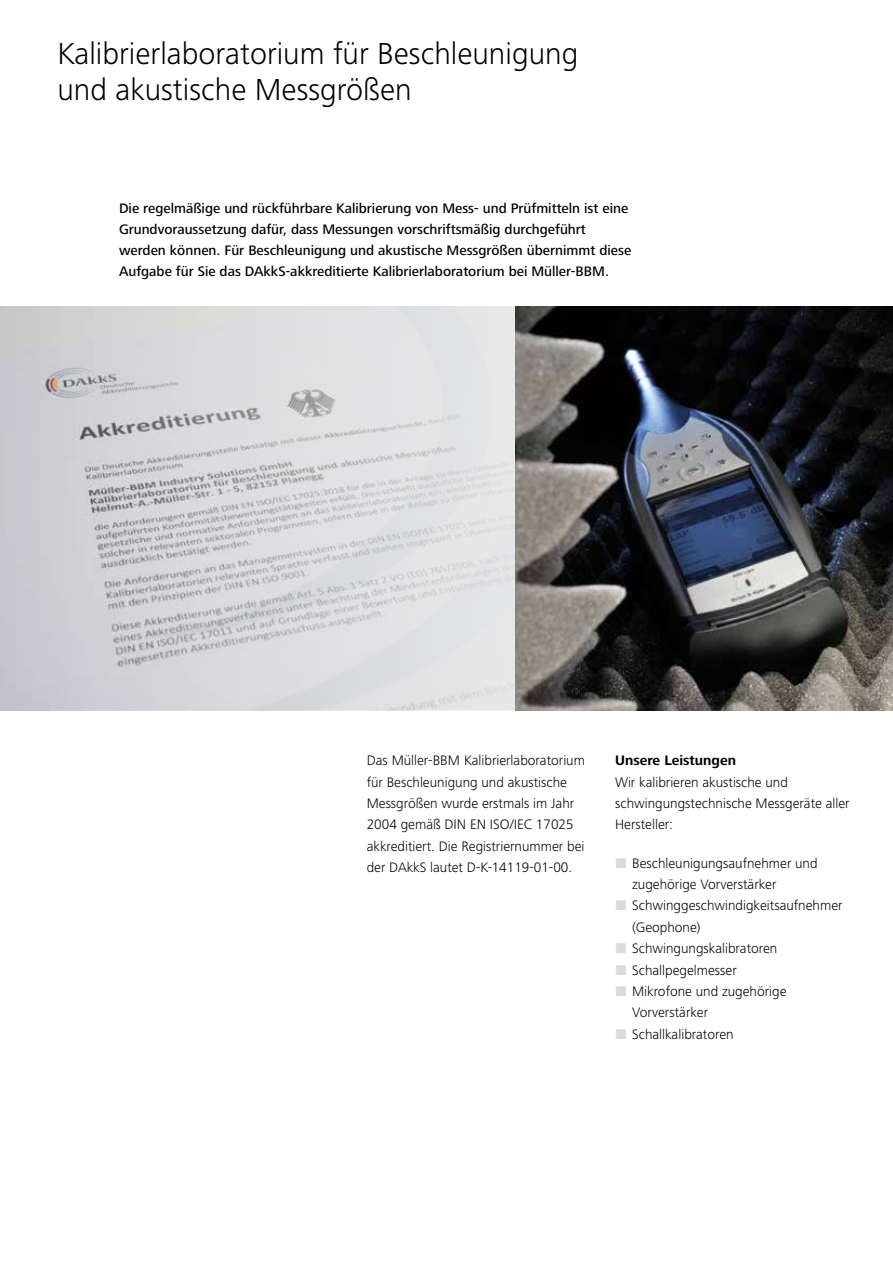
<style>
.page{position:relative;width:893px;height:1263px;background:#fff}
.page>*{position:absolute;margin:0;border:0;box-sizing:border-box;transform-origin:0 0}
.t1{font:300 31.5px/36px "Frutiger Next LT";color:#000}
.t2{font:300 14.25px/21.3px "Frutiger Next LT";color:#000}
.t3{font:500 14.25px/21.3px "Frutiger Next LT";color:#000}
.t4{font:700 14.25px "Frutiger Next LT";color:#000}
.s1{color:#dadada}
</style>
<div class="page">
<img style="left:0;top:306px;width:516px;height:404px">
<svg style="left:516px;top:306px;width:377px;height:404px;background:#3c3d40"></svg>
<h1 class="t1" style="left:57px;top:35px;width:522px">Kalibrierlaboratorium für Beschleunigung und akustische Messgrößen</h1>
<p class="t3" style="left:119px;top:197px;width:514px">Die regelmäßige und rückführbare Kalibrierung von Mess- und Prüfmitteln ist eine Grundvoraussetzung dafür, dass Messungen vorschriftsmäßig durchgeführt werden können. Für Beschleunigung und akustische Messgrößen übernimmt diese Aufgabe für Sie das DAkkS-akkreditierte Kalibrierlaboratorium bei Müller-BBM.</p>
<p class="t2" style="left:367px;top:750px;width:220px">Das Müller-BBM Kalibrierlaboratorium für Beschleunigung und akustische Messgrößen wurde erstmals im Jahr 2004 gemäß DIN EN ISO/IEC 17025 akkreditiert. Die Registriernummer bei der DAkkS lautet D-K-14119-01-00.</p>
<p class="t4" style="left:615px;top:753px;width:122px">Unsere Leistungen</p>
<p class="t2" style="left:615px;top:771px;width:236px">Wir kalibrieren akustische und schwingungstechnische Messgeräte aller<br>Hersteller:</p>
<p class="t2" style="left:615px;top:852px;width:204px"><span class="s1">◼</span> Beschleunigungsaufnehmer und</p>
<p class="t2" style="left:632px;top:874px;width:146px">zugehörige Vorverstärker</p>
<p class="t2" style="left:615px;top:895px;width:229px"><span class="s1">◼</span> Schwinggeschwindigkeitsaufnehmer</p>
<p class="t2" style="left:632px;top:916px;width:70px">(Geophone)</p>
<p class="t2" style="left:615px;top:938px;width:164px"><span class="s1">◼</span> Schwingungskalibratoren</p>
<p class="t2" style="left:615px;top:959px;width:123px"><span class="s1">◼</span> Schallpegelmesser</p>
<p class="t2" style="left:615px;top:981px;width:173px"><span class="s1">◼</span> Mikrofone und zugehörige</p>
<p class="t2" style="left:632px;top:1002px;width:78px">Vorverstärker</p>
<p class="t2" style="left:615px;top:1023px;width:120px"><span class="s1">◼</span> Schallkalibratoren</p>
</div>
